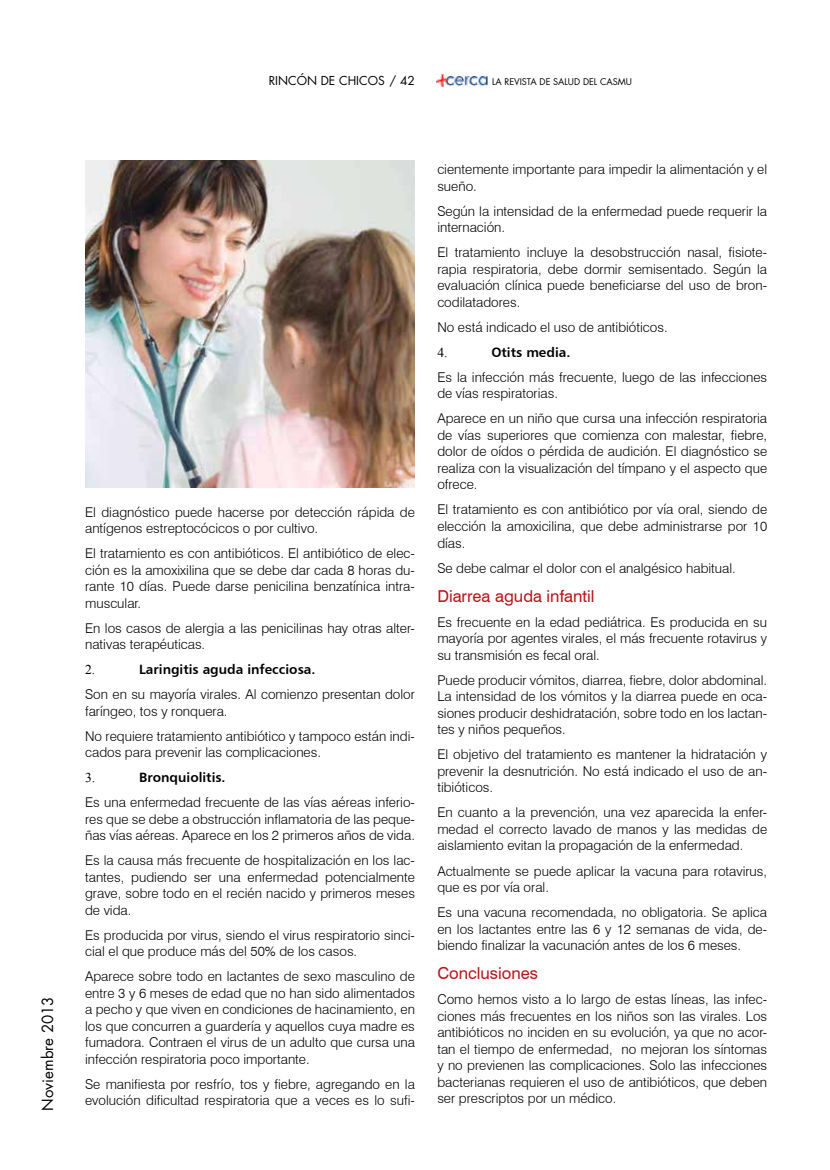
<style>
.page{position:relative;width:830px;height:1170px;background:#fff}
.page>*{position:absolute;margin:0;border:0;box-sizing:border-box;transform-origin:0 0}
.t1{font:16.5px "Swiss 721 BT";color:#ba141a}
.t2{font:15px "Futura Std";color:#000}
.t3{font:300 13.5px/16.5px "Swiss 721 BT";color:#000;text-align:justify}
.t4{font:13.5px "Humanist 777 BT Bold B";color:#000}
.t5{font:13.5px "Times New Roman";color:#000}
.t6{font:12px "Futura Std";color:#000}
.t7{font:9px "Futura Std";color:#000}
</style>
<div class="page">
<img style="left:436px;top:74px;width:51px;height:13px">
<img style="left:85px;top:161px;width:330px;height:326px">
<p class="t2" style="left:38px;top:1110px;width:116px;rotate:-90deg">Noviembre 2013</p>
<p class="t6" style="left:268px;top:73px;width:148px">RINCÓN DE CHICOS / 42</p>
<p class="t7" style="left:492px;top:76px;width:141px">LA REVISTA DE SALUD DEL CASMU</p>
<p class="t3" style="left:85px;top:503px;width:331px">El diagnóstico puede hacerse por detección rápida de antígenos estreptocócicos o por cultivo.</p>
<p class="t3" style="left:85px;top:545px;width:331px">El tratamiento es con antibióticos. El antibiótico de elec&shy;ción es la amoxixilina que se debe dar cada 8 horas du&shy;rante 10 días. Puede darse penicilina benzatínica intra&shy;muscular.</p>
<p class="t3" style="left:85px;top:619px;width:331px">En los casos de alergia a las penicilinas hay otras alter&shy;nativas terapéuticas.</p>
<p class="t5" style="left:85px;top:660px;width:12px">2.</p>
<p class="t4" style="left:139px;top:661px;width:178px">Laringitis aguda infecciosa.</p>
<p class="t3" style="left:85px;top:686px;width:331px">Son en su mayoría virales. Al comienzo presentan dolor faríngeo, tos y ronquera.</p>
<p class="t3" style="left:85px;top:727px;width:331px">No requiere tratamiento antibiótico y tampoco están indi&shy;cados para prevenir las complicaciones.</p>
<p class="t5" style="left:85px;top:768px;width:12px">3.</p>
<p class="t4" style="left:139px;top:769px;width:88px">Bronquiolitis.</p>
<p class="t3" style="left:85px;top:794px;width:331px">Es una enfermedad frecuente de las vías aéreas inferio&shy;res que se debe a obstrucción inflamatoria de las peque&shy;ñas vías aéreas. Aparece en los 2 primeros años de vida.</p>
<p class="t3" style="left:85px;top:852px;width:331px">Es la causa más frecuente de hospitalización en los lac&shy;tantes, pudiendo ser una enfermedad potencialmente grave, sobre todo en el recién nacido y primeros meses de vida.</p>
<p class="t3" style="left:85px;top:926px;width:331px">Es producida por virus, siendo el virus respiratorio sinci&shy;cial el que produce más del 50% de los casos.</p>
<p class="t3" style="left:85px;top:968px;width:331px">Aparece sobre todo en lactantes de sexo masculino de entre 3 y 6 meses de edad que no han sido alimentados a pecho y que viven en condiciones de hacinamiento, en los que concurren a guardería y aquellos cuya madre es fumadora. Contraen el virus de un adulto que cursa una infección respiratoria poco importante.</p>
<p class="t3" style="left:85px;top:1075px;width:331px">Se manifiesta por resfrío, tos y fiebre, agregando en la evolución dificultad respiratoria que a veces es lo sufi-</p>
<p class="t3" style="left:437px;top:161px;width:331px">cientemente importante para impedir la alimentación y el sueño.</p>
<p class="t3" style="left:437px;top:203px;width:331px">Según la intensidad de la enfermedad puede requerir la internación.</p>
<p class="t3" style="left:437px;top:244px;width:331px">El tratamiento incluye la desobstrucción nasal, fisiote&shy;rapia respiratoria, debe dormir semisentado. Según la evaluación clínica puede beneficiarse del uso de bron&shy;codilatadores.</p>
<p class="t3" style="left:437px;top:319px;width:232px">No está indicado el uso de antibióticos.</p>
<p class="t5" style="left:437px;top:343px;width:12px">4.</p>
<p class="t4" style="left:491px;top:343px;width:80px">Otits media.</p>
<p class="t3" style="left:437px;top:369px;width:331px">Es la infección más frecuente, luego de las infecciones de vías respiratorias.</p>
<p class="t3" style="left:437px;top:410px;width:331px">Aparece en un niño que cursa una infección respiratoria de vías superiores que comienza con malestar, fiebre, dolor de oídos o pérdida de audición. El diagnóstico se realiza con la visualización del tímpano y el aspecto que ofrece.</p>
<p class="t3" style="left:437px;top:501px;width:331px">El tratamiento es con antibiótico por vía oral, siendo de elección la amoxicilina, que debe administrarse por 10 días.</p>
<p class="t3" style="left:437px;top:559px;width:300px">Se debe calmar el dolor con el analgésico habitual.</p>
<p class="t1" style="left:437px;top:586px;width:158px">Diarrea aguda infantil</p>
<p class="t3" style="left:437px;top:613px;width:331px">Es frecuente en la edad pediátrica. Es producida en su mayoría por agentes virales, el más frecuente rotavirus y su transmisión es fecal oral.</p>
<p class="t3" style="left:437px;top:671px;width:331px">Puede producir vómitos, diarrea, fiebre, dolor abdominal.<br>La intensidad de los vómitos y la diarrea puede en oca&shy;siones producir deshidratación, sobre todo en los lactan&shy;tes y niños pequeños.</p>
<p class="t3" style="left:437px;top:746px;width:331px">El objetivo del tratamiento es mantener la hidratación y prevenir la desnutrición. No está indicado el uso de an&shy;tibióticos.</p>
<p class="t3" style="left:437px;top:804px;width:331px">En cuanto a la prevención, una vez aparecida la enfer&shy;medad el correcto lavado de manos y las medidas de aislamiento evitan la propagación de la enfermedad.</p>
<p class="t3" style="left:437px;top:862px;width:331px">Actualmente se puede aplicar la vacuna para rotavirus, que es por vía oral.</p>
<p class="t3" style="left:437px;top:903px;width:331px">Es una vacuna recomendada, no obligatoria. Se aplica en los lactantes entre las 6 y 12 semanas de vida, de&shy;biendo finalizar la vacunación antes de los 6 meses.</p>
<p class="t1" style="left:437px;top:963px;width:102px">Conclusiones</p>
<p class="t3" style="left:437px;top:991px;width:331px">Como hemos visto a lo largo de estas líneas, las infec&shy;ciones más frecuentes en los niños son las virales. Los antibióticos no inciden en su evolución, ya que no acor&shy;tan el tiempo de enfermedad, no mejoran los síntomas y no previenen las complicaciones. Solo las infecciones bacterianas requieren el uso de antibióticos, que deben ser prescriptos por un médico.</p>
</div>
